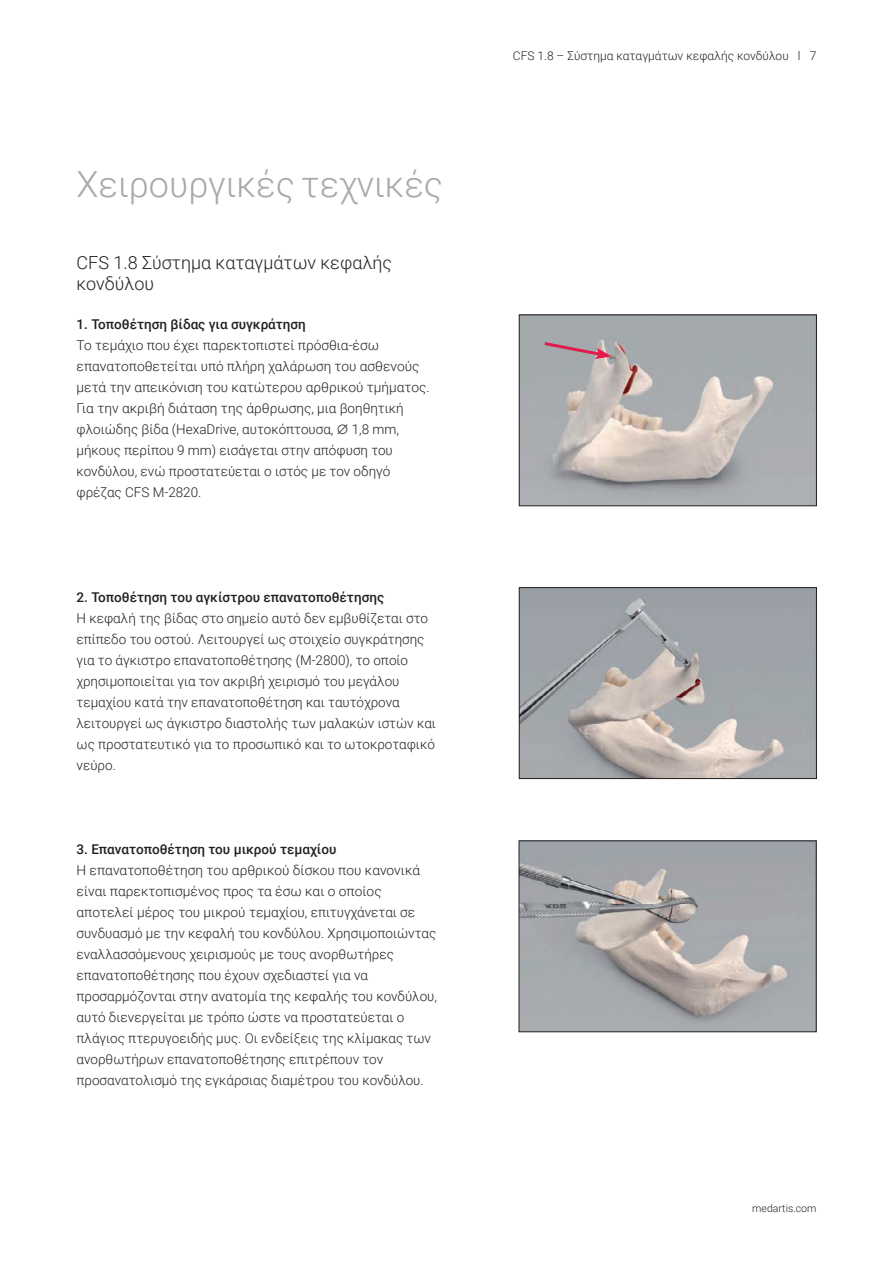
<style>
.page{position:relative;width:893px;height:1263px;background:#fff}
.page>*{position:absolute;margin:0;border:0;box-sizing:border-box;transform-origin:0 0}
.Untertitel_24pt{font:300 36px "Roboto";color:#a8a9ad}
._03_Titel_12pt{font:300 18px/21.6px "Roboto";color:#231f20}
._04_Lauftext_9pt{font:300 13.5px/21px "Roboto";color:#231f20}
._04_Lauftext_9pt-2{font:500 13.5px "Roboto";color:#231f20}
.t1{font:300 12px "Roboto";color:#231f20}
.t2{font:300 10.5px "Roboto";color:#231f20}
</style>
<div class="page">
<img style="left:521px;top:589px;width:294px;height:188px">
<div style="left:519px;top:587px;width:298px;height:192px;border:1px solid #231f20"></div>
<img style="left:521px;top:843px;width:293px;height:187px">
<div style="left:519px;top:841px;width:297px;height:191px;border:1px solid #231f20"></div>
<img style="left:521px;top:317px;width:294px;height:187px">
<div style="left:519px;top:315px;width:298px;height:191px;border:1px solid #231f20"></div>
<svg style="left:541px;top:340px;width:70px;height:19px"></svg>
<p class="Untertitel_24pt" style="left:77px;top:159px;width:368px">Χειρουργικές τεχνικές</p>
<p class="_03_Titel_12pt" style="left:77px;top:251px;width:317px">CFS 1.8 Σύστημα καταγμάτων κεφαλής κονδύλου</p>
<p class="_04_Lauftext_9pt-2" style="left:77px;top:315px;width:231px">1. Τοποθέτηση βίδας για συγκράτηση</p>
<p class="_04_Lauftext_9pt" style="left:77px;top:334px;width:355px">Το τεμάχιο που έχει παρεκτοπιστεί πρόσθια-έσω επανατοποθετείται υπό πλήρη χαλάρωση του ασθενούς μετά την απεικόνιση του κατώτερου αρθρικού τμήματος.<br>Για την ακριβή διάταση της άρθρωσης, μια βοηθητική φλοιώδης βίδα (HexaDrive, αυτοκόπτουσα,</p>
<p class="_04_Lauftext_9pt" style="left:77px;top:418px;width:324px;text-indent:275px">1,8 mm, μήκους περίπου 9 mm) εισάγεται στην απόφυση του κονδύλου, ενώ προστατεύεται ο ιστός με τον οδηγό φρέζας CFS M-2820.</p>
<p class="_04_Lauftext_9pt-2" style="left:77px;top:588px;width:309px">2. Τοποθέτηση του αγκίστρου επανατοποθέτησης</p>
<p class="_04_Lauftext_9pt" style="left:77px;top:607px;width:361px">Η κεφαλή της βίδας στο σημείο αυτό δεν εμβυθίζεται στο επίπεδο του οστού. Λειτουργεί ως στοιχείο συγκράτησης για το άγκιστρο επανατοποθέτησης (M-2800), το οποίο χρησιμοποιείται για τον ακριβή χειρισμό του μεγάλου τεμαχίου κατά την επανατοποθέτηση και ταυτόχρονα λειτουργεί ως άγκιστρο διαστολής των μαλακών ιστών και ως προστατευτικό για το προσωπικό και το ωτοκροταφικό νεύρο.</p>
<p class="_04_Lauftext_9pt-2" style="left:77px;top:840px;width:261px">3. Επανατοποθέτηση του μικρού τεμαχίου</p>
<p class="_04_Lauftext_9pt" style="left:77px;top:859px;width:362px">Η επανατοποθέτηση του αρθρικού δίσκου που κανονικά είναι παρεκτοπισμένος προς τα έσω και ο οποίος αποτελεί μέρος του μικρού τεμαχίου, επιτυγχάνεται σε συνδυασμό με την κεφαλή του κονδύλου. Χρησιμοποιώντας εναλλασσόμενους χειρισμούς με τους ανορθωτήρες επανατοποθέτησης που έχουν σχεδιαστεί για να προσαρμόζονται στην ανατομία της κεφαλής του κονδύλου, αυτό διενεργείται με τρόπο ώστε να προστατεύεται ο πλάγιος πτερυγοειδής μυς. Οι ενδείξεις της κλίμακας των ανορθωτήρων επανατοποθέτησης επιτρέπουν τον προσανατολισμό της εγκάρσιας διαμέτρου του κονδύλου.</p>
<p class="t1" style="left:513px;top:47px;width:305px">CFS 1.8 – Σύστημα καταγμάτων κεφαλής κονδύλου l 7</p>
<p class="t2" style="left:752px;top:1201px;width:66px">medartis.com</p>
</div>
